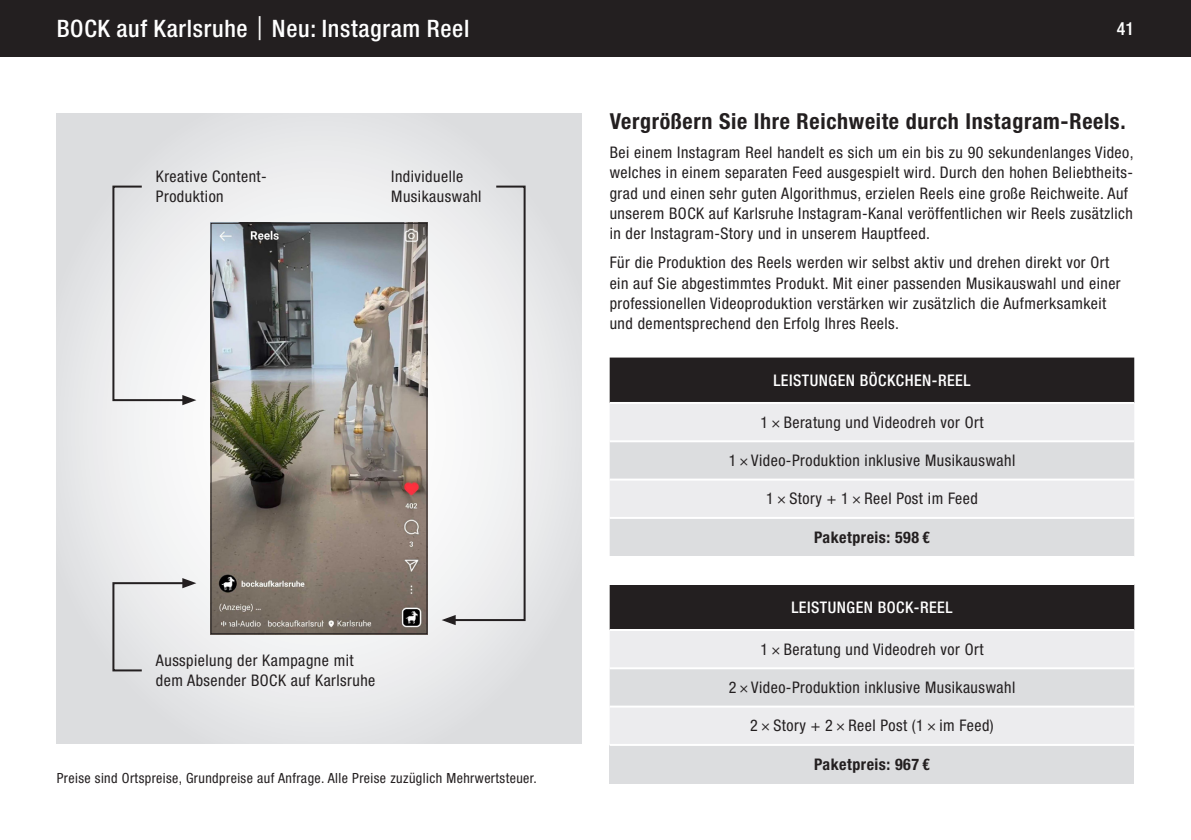
<style>
.page{position:relative;width:1191px;height:840px;background:#fff}
.page>*{position:absolute;margin:0;border:0;box-sizing:border-box;transform-origin:0 0}
.Titel_Kopf_BOCK{font:500 condensed 24px "Helvetica Neue LT Std";letter-spacing:.03em;color:#fff}
.Grundtext_Zwischenti{font:700 condensed 22px "Helvetica Neue LT Std";letter-spacing:.03em;color:#231f20}
.Seitenzahl{font:500 condensed 18px "Helvetica Neue LT Std";color:#fff}
.Grundtext_Linksbündi{font:condensed 16px/20.4px "Helvetica Neue LT Std";letter-spacing:.03em;color:#231f20}
.Tabelle_Text{font:condensed 16px "Helvetica Neue LT Std";letter-spacing:.03em;color:#231f20}
.Tabelle_Kopf{font:500 condensed 16px "Helvetica Neue LT Std";letter-spacing:.03em;color:#fff}
.Tabelle_Text-2{font:700 condensed 16px "Helvetica Neue LT Std";letter-spacing:.03em;color:#231f20}
.Info{font:condensed 14px "Helvetica Neue LT Std";letter-spacing:.03em;color:#231f20}
.s1{font-weight:400;font-stretch:normal}
</style>
<div class="page">
<div style="left:0;top:0;width:1191px;height:57px;background:#231f20"></div>
<svg style="left:57px;top:113px;width:524px;height:630px"></svg>
<svg style="left:441px;top:184px;width:85px;height:440px"></svg>
<div style="left:609px;top:357px;width:525px;height:45px;background:#231f20"></div>
<div style="left:610px;top:404px;width:524px;height:36px;background:#ececee"></div>
<div style="left:609px;top:442px;width:525px;height:36px;background:#dcdddf"></div>
<svg style="left:609px;top:481px;width:525px;height:262px;background:#c0c0c2"></svg>
<div style="left:609px;top:556px;width:525px;height:28px;background:#fff"></div>
<div style="left:609px;top:744px;width:525px;height:38px;background:#dcdddf"></div>
<hr style="left:609px;top:516px;width:525px;height:2px;background:#fff">
<hr style="left:609px;top:628px;width:525px;height:2px;background:#fff">
<hr style="left:609px;top:667px;width:525px;height:2px;background:#fff">
<hr style="left:609px;top:705px;width:525px;height:2px;background:#fff">
<hr style="left:609px;top:743px;width:525px;height:2px;background:#fff">
<img style="left:212px;top:225px;width:213px;height:407px">
<div style="left:210px;top:223px;width:217px;height:411px;border:1px solid #231f20"></div>
<svg style="left:111px;top:577px;width:85px;height:95px;background:#dddedf"></svg>
<svg style="left:111px;top:184px;width:85px;height:221px"></svg>
<p class="Titel_Kopf_BOCK" style="left:57px;top:14px;width:414px">BOCK auf Karlsruhe <span class="s1">|</span> Neu: Instagram Reel</p>
<p class="Seitenzahl" style="left:1117px;top:18px;width:19px">41</p>
<p class="Grundtext_Linksbündi" style="left:156px;top:166px;width:112px">Kreative Content-<br>Produktion</p>
<p class="Grundtext_Linksbündi" style="left:391px;top:166px;width:92px">Individuelle<br>Musikauswahl</p>
<p class="Grundtext_Linksbündi" style="left:156px;top:649px;width:221px">Ausspielung der Kampagne mit dem Absender BOCK auf Karlsruhe</p>
<p class="Info" style="left:57px;top:769px;width:481px">Preise sind Ortspreise, Grundpreise auf Anfrage. Alle Preise zuzüglich Mehrwertsteuer.</p>
<p class="Grundtext_Zwischenti" style="left:609px;top:108px;width:517px">Vergrößern Sie Ihre Reichweite durch Instagram-Reels.</p>
<p class="Grundtext_Linksbündi" style="left:609px;top:142px;width:525px">Bei einem Instagram Reel handelt es sich um ein bis zu 90 sekundenlanges Video, welches in einem separaten Feed ausgespielt wird. Durch den hohen Beliebtheits&shy;grad und einen sehr guten Algorithmus, erzielen Reels eine große Reichweite. Auf unserem BOCK auf Karlsruhe Instagram-Kanal veröffentlichen wir Reels zusätzlich in der Instagram-Story und in unserem Hauptfeed.</p>
<p class="Grundtext_Linksbündi" style="left:609px;top:252px;width:512px">Für die Produktion des Reels werden wir selbst aktiv und drehen direkt vor Ort ein auf Sie abgestimmtes Produkt. Mit einer passenden Musikauswahl und einer professionellen Videoproduktion verstärken wir zusätzlich die Aufmerksamkeit und dementsprechend den Erfolg Ihres Reels.</p>
<p class="Tabelle_Kopf" style="left:773px;top:370px;width:199px">LEISTUNGEN BÖCKCHEN-REEL</p>
<p class="Tabelle_Text" style="left:760px;top:412px;width:224px">1 × Beratung und Videodreh vor Ort</p>
<p class="Tabelle_Text" style="left:728px;top:451px;width:288px">1 ×Video-Produktion inklusive Musikauswahl</p>
<p class="Tabelle_Text" style="left:766px;top:489px;width:213px">1 × Story + 1 × Reel Post im Feed</p>
<p class="Tabelle_Text-2" style="left:814px;top:527px;width:117px">Paketpreis: 598 €</p>
<p class="Tabelle_Kopf" style="left:791px;top:597px;width:163px">LEISTUNGEN BOCK-REEL</p>
<p class="Tabelle_Text" style="left:760px;top:639px;width:224px">1 × Beratung und Videodreh vor Ort</p>
<p class="Tabelle_Text" style="left:728px;top:677px;width:288px">2 ×Video-Produktion inklusive Musikauswahl</p>
<p class="Tabelle_Text" style="left:750px;top:716px;width:245px">2 × Story + 2 × Reel Post (1 × im Feed)</p>
<p class="Tabelle_Text-2" style="left:814px;top:754px;width:117px">Paketpreis: 967 €</p>
</div>
